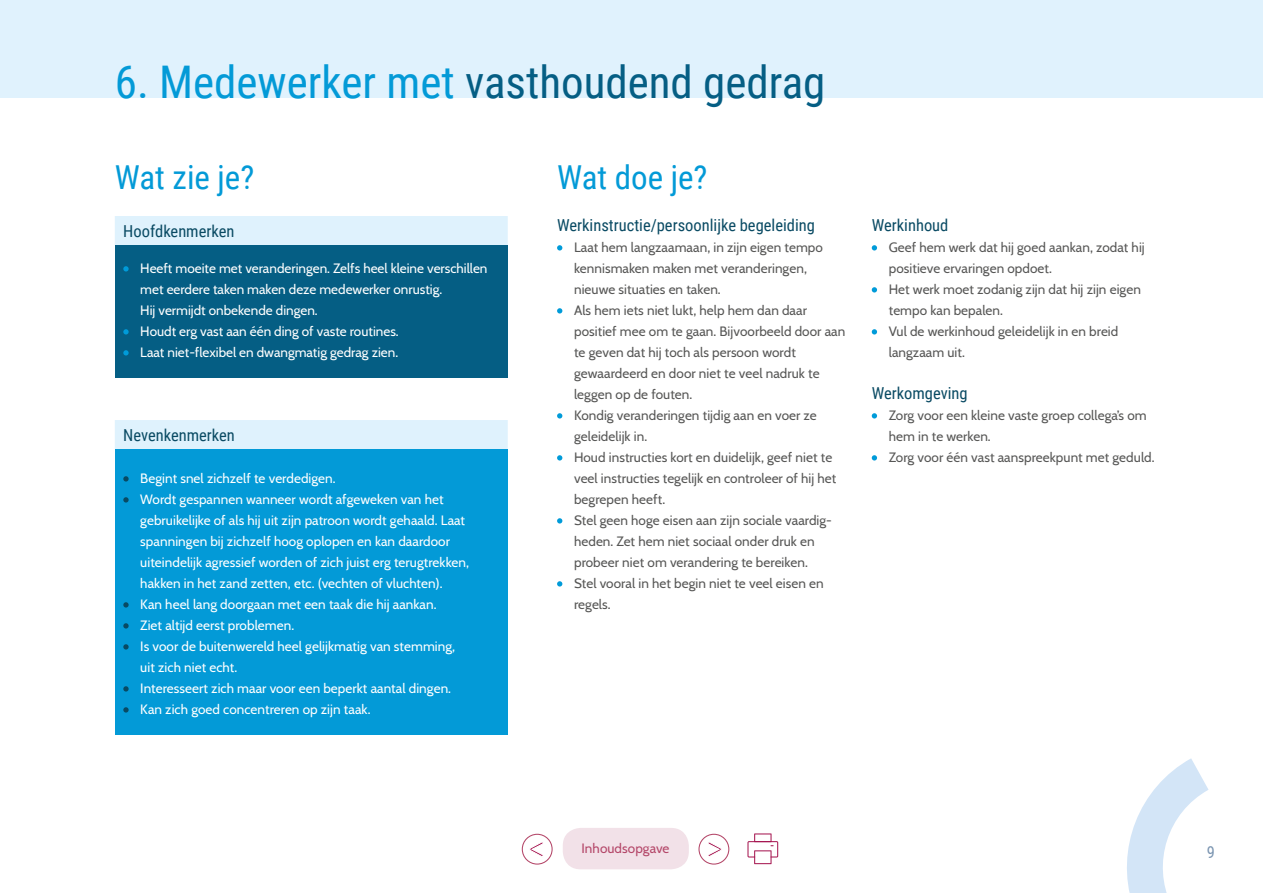
<style>
.page{position:relative;width:1263px;height:893px;background:#fff}
.page>*{position:absolute;margin:0;border:0;box-sizing:border-box;transform-origin:0 0}
.t1{font:45px "Roboto Condensed";color:#055e84}
.t2{font:33px "Roboto Condensed";color:#039ad7}
.t3{font:16.5px "Roboto Condensed";color:#094a63}
.t4{font:16.5px "Roboto Condensed";color:#7b95b1}
.t5{font:13.5px/21px "Cabin";letter-spacing:.005em;color:#575756}
.t6{font:13.5px/21px "Cabin";letter-spacing:.005em;color:#fff}
.t7{font:13.5px "Cabin";letter-spacing:.005em;color:#b44769}
.s1{color:#039ad7}
</style>
<div class="page">
<div style="left:0;top:0;width:1263px;height:98px;background:#e0f2fd"></div>
<svg style="left:1127px;top:758px;width:81px;height:135px"></svg>
<div style="left:563px;top:828px;width:126px;height:41px;background:#f2e1e8;border-radius:18px"></div>
<svg style="left:708px;top:842px;width:14px;height:14px"></svg>
<div style="left:698px;top:834px;width:31px;height:31px;border:1px solid #b44769;border-radius:50%"></div>
<svg style="left:530px;top:842px;width:13px;height:14px"></svg>
<div style="left:522px;top:834px;width:31px;height:31px;border:1px solid #b44769;border-radius:50%"></div>
<svg style="left:115px;top:216px;width:393px;height:233px;fill:#dff2fd"></svg>
<div style="left:115px;top:245px;width:393px;height:133px;background:#055e84"></div>
<div style="left:115px;top:449px;width:393px;height:286px;background:#039ad7"></div>
<svg style="left:123px;top:266px;width:6px;height:6px"></svg>
<svg style="left:123px;top:329px;width:6px;height:6px"></svg>
<svg style="left:123px;top:350px;width:6px;height:6px"></svg>
<svg style="left:123px;top:476px;width:6px;height:6px"></svg>
<svg style="left:123px;top:497px;width:6px;height:6px"></svg>
<svg style="left:123px;top:602px;width:6px;height:6px"></svg>
<svg style="left:123px;top:623px;width:6px;height:6px"></svg>
<svg style="left:123px;top:644px;width:6px;height:6px"></svg>
<svg style="left:123px;top:686px;width:6px;height:6px"></svg>
<svg style="left:123px;top:707px;width:6px;height:6px"></svg>
<svg style="left:557px;top:245px;width:5px;height:6px"></svg>
<svg style="left:557px;top:308px;width:5px;height:6px"></svg>
<svg style="left:557px;top:413px;width:5px;height:6px"></svg>
<svg style="left:557px;top:455px;width:5px;height:6px"></svg>
<svg style="left:557px;top:518px;width:5px;height:6px"></svg>
<svg style="left:557px;top:581px;width:5px;height:6px"></svg>
<svg style="left:872px;top:245px;width:5px;height:6px"></svg>
<svg style="left:872px;top:287px;width:5px;height:6px"></svg>
<svg style="left:872px;top:329px;width:5px;height:6px"></svg>
<svg style="left:872px;top:413px;width:5px;height:6px"></svg>
<svg style="left:872px;top:455px;width:5px;height:6px"></svg>
<svg style="left:747px;top:833px;width:31px;height:31px"></svg>
<h1 class="t1" style="left:115px;top:50px;width:712px"><span class="s1">6. Medewerker met</span> vasthoudend gedrag</h1>
<h2 class="t2" style="left:115px;top:154px;width:141px">Wat zie je?</h2>
<p class="t3" style="left:123px;top:219px;width:113px">Hoofdkenmerken</p>
<p class="t6" style="left:140px;top:257px;width:349px">Heeft moeite met veranderingen. Zelfs heel kleine verschillen met eerdere taken maken deze medewerker onrustig.<br>Hij vermijdt onbekende dingen.<br>Houdt erg vast aan één ding of vaste routines.<br>Laat niet-flexibel en dwangmatig gedrag zien.</p>
<p class="t3" style="left:123px;top:423px;width:113px">Nevenkenmerken</p>
<p class="t6" style="left:140px;top:467px;width:330px">Begint snel zichzelf te verdedigen.<br>Wordt gespannen wanneer wordt afgeweken van het gebruikelijke of als hij uit zijn patroon wordt gehaald. Laat spanningen bij zichzelf hoog oplopen en kan daardoor uiteindelijk agressief worden of zich juist erg terugtrekken, hakken in het zand zetten, etc. (vechten of vluchten).<br>Kan heel lang doorgaan met een taak die hij aankan.<br>Ziet altijd eerst problemen.<br>Is voor de buitenwereld heel gelijkmatig van stemming, uit zich niet echt.<br>Interesseert zich maar voor een beperkt aantal dingen.<br>Kan zich goed concentreren op zijn taak.</p>
<h2 class="t2" style="left:557px;top:154px;width:152px">Wat doe je?</h2>
<p class="t3" style="left:557px;top:214px;width:259px">Werkinstructie/persoonlijke begeleiding</p>
<p class="t5" style="left:574px;top:236px;width:273px">Laat hem langzaamaan, in zijn eigen tempo kennismaken maken met veranderingen, nieuwe situaties en taken.<br>Als hem iets niet lukt, help hem dan daar positief mee om te gaan. Bijvoorbeeld door aan te geven dat hij toch als persoon wordt gewaardeerd en door niet te veel nadruk te leggen op de fouten.<br>Kondig veranderingen tijdig aan en voer ze geleidelijk in.<br>Houd instructies kort en duidelijk, geef niet te veel instructies tegelijk en controleer of hij het begrepen heeft.<br>Stel geen hoge eisen aan zijn sociale vaardig&shy;heden. Zet hem niet sociaal onder druk en probeer niet om verandering te bereiken.<br>Stel vooral in het begin niet te veel eisen en regels.</p>
<p class="t3" style="left:872px;top:214px;width:78px">Werkinhoud</p>
<p class="t5" style="left:889px;top:236px;width:257px">Geef hem werk dat hij goed aankan, zodat hij positieve ervaringen opdoet.<br>Het werk moet zodanig zijn dat hij zijn eigen tempo kan bepalen.<br>Vul de werkinhoud geleidelijk in en breid langzaam uit.</p>
<p class="t3" style="left:872px;top:382px;width:97px">Werkomgeving</p>
<p class="t5" style="left:889px;top:404px;width:267px">Zorg voor een kleine vaste groep collega’s om hem in te werken.<br>Zorg voor één vast aanspreekpunt met geduld.</p>
<p class="t7" style="left:582px;top:838px;width:89px">Inhoudsopgave</p>
<p class="t4" style="left:1207px;top:840px;width:10px">9</p>
</div>
